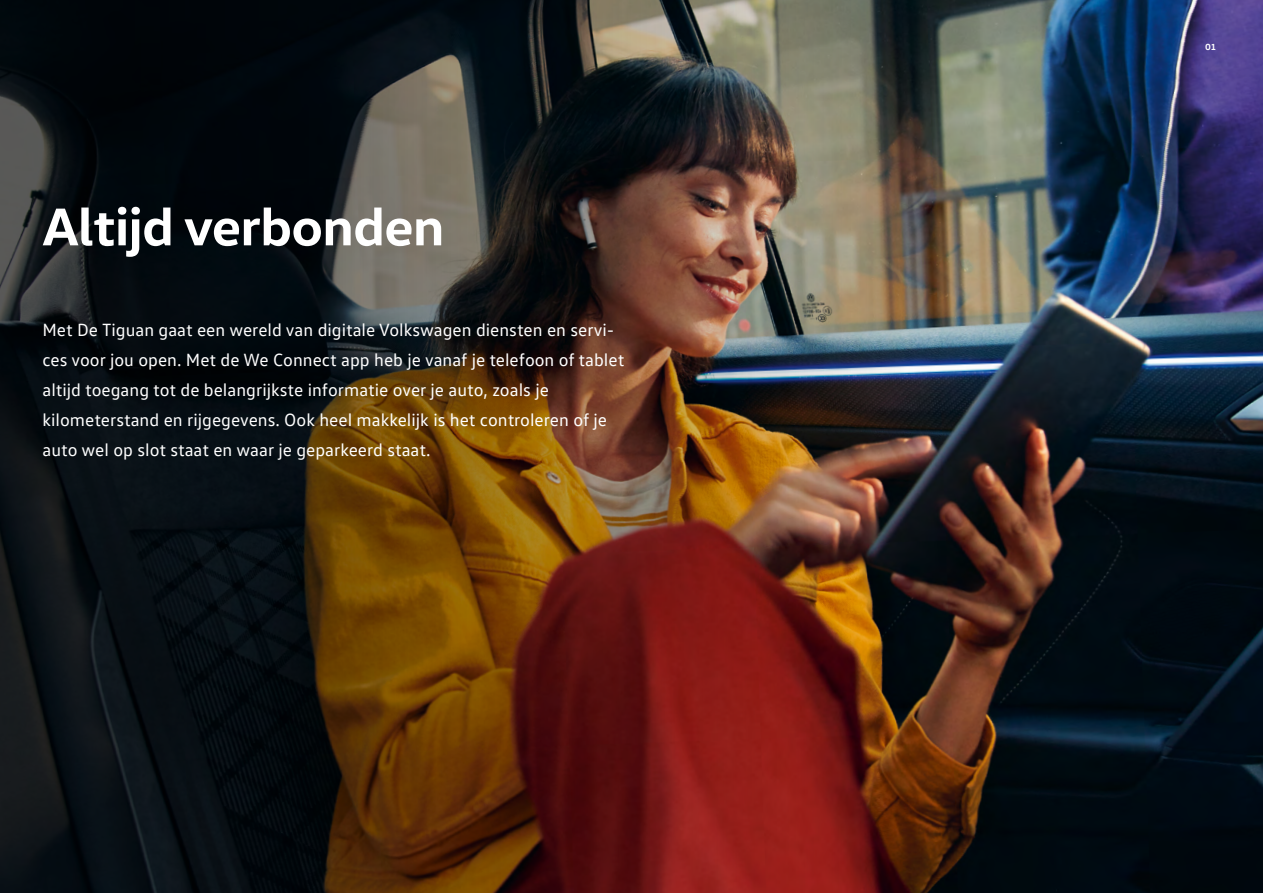
<style>
.page{position:relative;width:1263px;height:893px;background:#fff}
.page>*{position:absolute;margin:0;border:0;box-sizing:border-box;transform-origin:0 0}
.t1{font:700 54px "VW Head";letter-spacing:-.01em;color:#fff}
.t2{font:18px/30px "VW Text";color:#fff}
.t3{font:700 9px "VW Head";color:#fff}
</style>
<div class="page">
<img style="left:1067px;top:0;width:196px;height:893px">
<img style="left:0;top:0;width:1067px;height:893px">
<h1 class="t1" style="left:43px;top:192px;width:403px">Altijd verbonden</h1>
<p class="t2" style="left:43px;top:314px;width:583px">Met De Tiguan gaat een wereld van digitale Volkswagen diensten en servi&shy;ces voor jou open. Met de We Connect app heb je vanaf je telefoon of tablet altijd toegang tot de belangrijkste informatie over je auto, zoals je kilometerstand en rijgegevens. Ook heel makkelijk is het controleren of je auto wel op slot staat en waar je geparkeerd staat.</p>
<p class="t3" style="left:1205px;top:41px;width:13px">01</p>
</div>
